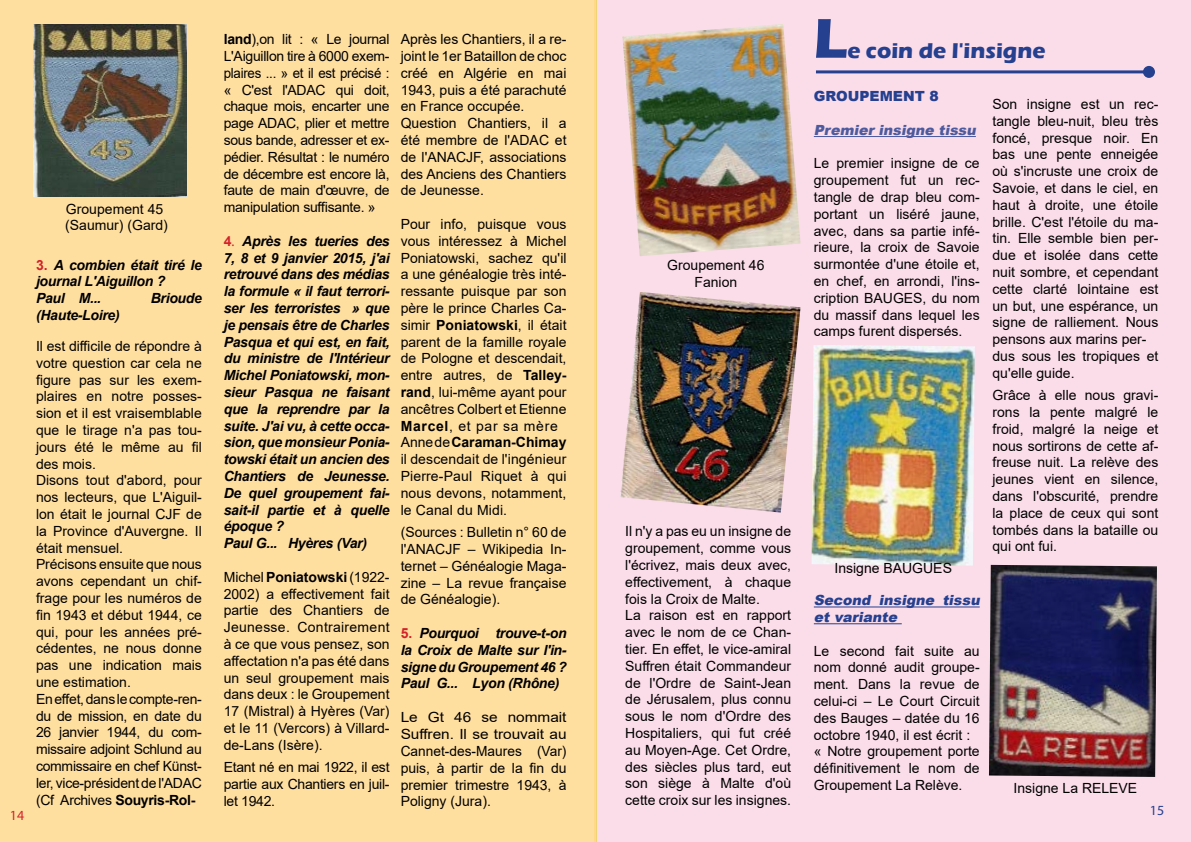
<style>
.page{position:relative;width:1191px;height:842px;background:#fff}
.page>*{position:absolute;margin:0;border:0;box-sizing:border-box;transform-origin:0 0}
.t1{font:700 58px "Eras ITC";color:#25408f}
.t2{font:700 22px "Eras ITC";color:#25408f}
.t3{font:14px/16.8px "Arial";color:#000}
.t4{font:italic 700 14px/16.8px "Arial";letter-spacing:-.02em;color:#000}
.t5{font:14px/16.9px "Arial";color:#000;text-align:justify;scale:1.1 1}
.t6{font:italic 900 14px/16.8px "Arial";color:#25408f}
.t7{font:italic 900 14px "Arial";color:#4d5a9d}
.t8{font:900 14px "Arial";color:#25408f}
.t9{font:14px "Myriad Pro";color:#d2232a}
.t10{font:14px "Myriad Pro";color:#25408f}
.s1{font-style:normal;color:#d2232a}
.s2{font-weight:700}
.s3{font-family:"Myriad Pro";font-weight:400;font-style:normal;color:#d2232a}
</style>
<div class="page">
<div style="left:595px;top:0;width:596px;height:842px;background:#fbddea"></div>
<div style="left:0;top:0;width:595px;height:842px;background:#ffdfa0"></div>
<hr style="left:814px;top:136px;width:162px;height:1px;background:#4d5a9d">
<hr style="left:814px;top:606px;width:165px;height:1px;background:#25408f">
<hr style="left:814px;top:623px;width:87px;height:1px;background:#25408f">
<img style="left:34px;top:24px;width:153px;height:173px">
<img style="left:622px;top:24px;width:178px;height:232px">
<img style="left:620px;top:292px;width:180px;height:221px">
<hr style="left:816px;top:70px;width:333px;height:3px;background:#25408f">
<div style="left:1143px;top:66px;width:12px;height:12px;background:#25408f;border-radius:50%"></div>
<img style="left:811px;top:345px;width:163px;height:221px">
<img style="left:989px;top:565px;width:168px;height:212px">
<p class="t9" style="left:10px;top:806px;width:16px">14</p>
<p class="t3" style="left:65px;top:200px;width:104px">Groupement 45 (Saumur) (Gard)</p>
<p class="t4" style="left:36px;top:257px;width:167px"><span class="s1">3.</span> A combien était tiré le journal L'Aiguillon ?<br>Paul M...</p>
<p class="t4" style="left:151px;top:290px;width:53px">Brioude</p>
<p class="t4" style="left:36px;top:307px;width:85px">(Haute-Loire)</p>
<p class="t3" style="left:36px;top:338px;width:167px">Il est difficile de répondre à votre question car cela ne figure pas sur les exem&shy;plaires en notre posses&shy;sion et il est vraisemblable que le tirage n'a pas tou&shy;jours été le même au fil des mois.<br>Disons tout d'abord, pour nos lecteurs, que L'Aiguil&shy;lon était le journal CJF de la Province d'Auvergne. Il était mensuel.<br>Précisons ensuite que nous avons cependant un chif&shy;frage pour les numéros de fin 1943 et début 1944, ce qui, pour les années pré&shy;cédentes, ne nous donne pas une indication mais une estimation.<br>En effet, dans le compte-ren&shy;du de mission, en date du<br>26 janvier 1944, du com&shy;missaire adjoint Schlund au commissaire en chef Künst&shy;ler, vice-président de l'ADAC (Cf Archives <span class="s2">Souyris-Rol-</span></p>
<p class="t3" style="left:224px;top:31px;width:167px;text-align:justify"><span class="s2">land</span>),on lit : « Le journal L'Aiguillon tire à 6000 exem&shy;plaires ... » et il est précisé : « C'est l'ADAC qui doit, chaque mois, encarter une page ADAC, plier et mettre sous bande, adresser et ex&shy;pédier. Résultat : le numéro de décembre est encore là, faute de main d'œuvre, de manipulation suffisante. »</p>
<p class="t4" style="left:224px;top:233px;width:167px"><span class="s1">4</span><span class="s3">.</span> Après les tueries des<br>7, 8 et 9 janvier 2015, j'ai retrouvé dans des médias la formule « il faut terrori&shy;ser les terroristes » que je pensais être de Charles<br>Pasqua et qui est, en fait, du ministre de l'Intérieur<br>Michel Poniatowski, mon&shy;sieur Pasqua ne faisant que la reprendre par la suite. J'ai vu, à cette occa&shy;sion, que monsieur Ponia&shy;towski était un ancien des<br>Chantiers de Jeunesse.<br>De quel groupement fai&shy;sait-il partie et à quelle époque ?<br>Paul G... Hyères (Var)</p>
<p class="t3" style="left:224px;top:568px;width:167px;text-align:justify">Michel <span class="s2">Poniatowski</span> (1922- 2002) a effectivement fait partie des Chantiers de Jeunesse. Contrairement à ce que vous pensez, son affectation n'a pas été dans un seul groupement mais dans deux : le Groupement 17 (Mistral) à Hyères (Var) et le 11 (Vercors) à Villard&shy;de-Lans (Isère).</p>
<p class="t3" style="left:224px;top:759px;width:167px;text-align:justify">Etant né en mai 1922, il est partie aux Chantiers en juil&shy;let 1942.</p>
<p class="t3" style="left:401px;top:31px;width:167px">Après les Chantiers, il a re&shy;joint le 1er Bataillon de choc créé en Algérie en mai<br>1943, puis a été parachuté en France occupée.<br>Question Chantiers, il a été membre de l'ADAC et de l'ANACJF, associations des Anciens des Chantiers de Jeunesse.</p>
<p class="t3" style="left:401px;top:216px;width:167px">Pour info, puisque vous vous intéressez à Michel<br>Poniatowski, sachez qu'il a une généalogie très inté&shy;ressante puisque par son père le prince Charles Ca&shy;simir <span class="s2">Poniatowski</span>, il était parent de la famille royale de Pologne et descendait, entre autres, de <span class="s2">Talley&shy;rand</span>, lui-même ayant pour ancêtres Colbert et Etienne<br><span class="s2">Marcel</span>, et par sa mère<br>Anne de <span class="s2">Caraman-Chimay </span>il descendait de l'ingénieur<br>Pierre-Paul Riquet à qui nous devons, notamment, le Canal du Midi.</p>
<p class="t3" style="left:401px;top:524px;width:167px;text-align:justify">(Sources : Bulletin n° 60 de l'ANACJF – Wikipedia In&shy;ternet – Généalogie Maga&shy;zine – La revue française de Généalogie).</p>
<p class="t4" style="left:401px;top:625px;width:167px;text-align:justify"><span class="s1">5.</span> Pourquoi trouve-t-on la Croix de Malte sur l'in&shy;signe du Groupement 46 ?<br>Paul G... Lyon (Rhône)</p>
<p class="t5" style="left:401px;top:708px;width:152px">Le Gt 46 se nommait Suffren. Il se trouvait au Cannet-des-Maures (Var) puis, à partir de la fin du premier trimestre 1943, à Poligny (Jura).</p>
<p class="t3" style="left:667px;top:257px;width:99px;text-align:center">Groupement 46<br>Fanion</p>
<p class="t3" style="left:625px;top:523px;width:167px">Il n'y a pas eu un insigne de groupement, comme vous l'écrivez, mais deux avec, effectivement, à chaque fois la Croix de Malte.<br>La raison est en rapport avec le nom de ce Chan&shy;tier. En effet, le vice-amiral<br>Suffren était Commandeur de l'Ordre de Saint-Jean de Jérusalem, plus connu sous le nom d'Ordre des<br>Hospitaliers, qui fut créé au Moyen-Age. Cet Ordre, des siècles plus tard, eut son siège à Malte d'où cette croix sur les insignes.</p>
<h1 class="t1" style="left:813px;top:5px;width:35px">L</h1>
<h2 class="t2" style="left:847px;top:38px;width:199px">e coin de l'insigne</h2>
<p class="t8" style="left:814px;top:86px;width:126px">GROUPEMENT 8</p>
<p class="t7" style="left:814px;top:120px;width:167px">Premier insigne tissu</p>
<p class="t3" style="left:814px;top:155px;width:167px;text-align:justify">Le premier insigne de ce groupement fut un rec&shy;tangle de drap bleu com&shy;portant un liséré jaune, avec, dans sa partie infé&shy;rieure, la croix de Savoie surmontée d'une étoile et, en chef, en arrondi, l'ins&shy;cription BAUGES, du nom du massif dans lequel les camps furent dispersés.</p>
<p class="t3" style="left:834px;top:559px;width:119px">Insigne BAUGUES</p>
<p class="t6" style="left:814px;top:591px;width:171px">Second insigne tissu et variante</p>
<p class="t3" style="left:814px;top:642px;width:167px">Le second fait suite au nom donné audit groupe&shy;ment. Dans la revue de celui-ci – Le Court Circuit des Bauges – datée du 16 octobre 1940, il est écrit : « Notre groupement porte définitivement le nom de<br>Groupement La Relève.</p>
<p class="t3" style="left:992px;top:96px;width:167px">Son insigne est un rec&shy;tangle bleu-nuit, bleu très foncé, presque noir. En bas une pente enneigée où s'incruste une croix de<br>Savoie, et dans le ciel, en haut à droite, une étoile brille. C'est l'étoile du ma&shy;tin. Elle semble bien per&shy;due et isolée dans cette nuit sombre, et cependant cette clarté lointaine est un but, une espérance, un signe de ralliement. Nous pensons aux marins per&shy;dus sous les tropiques et qu'elle guide.</p>
<p class="t3" style="left:992px;top:387px;width:167px;text-align:justify">Grâce à elle nous gravi&shy;rons la pente malgré le froid, malgré la neige et nous sortirons de cette af&shy;freuse nuit. La relève des jeunes vient en silence, dans l'obscurité, prendre la place de ceux qui sont tombés dans la bataille ou qui ont fui.</p>
<p class="t3" style="left:1013px;top:779px;width:125px">Insigne La RELEVE</p>
<p class="t10" style="left:1149px;top:802px;width:16px">15</p>
</div>
